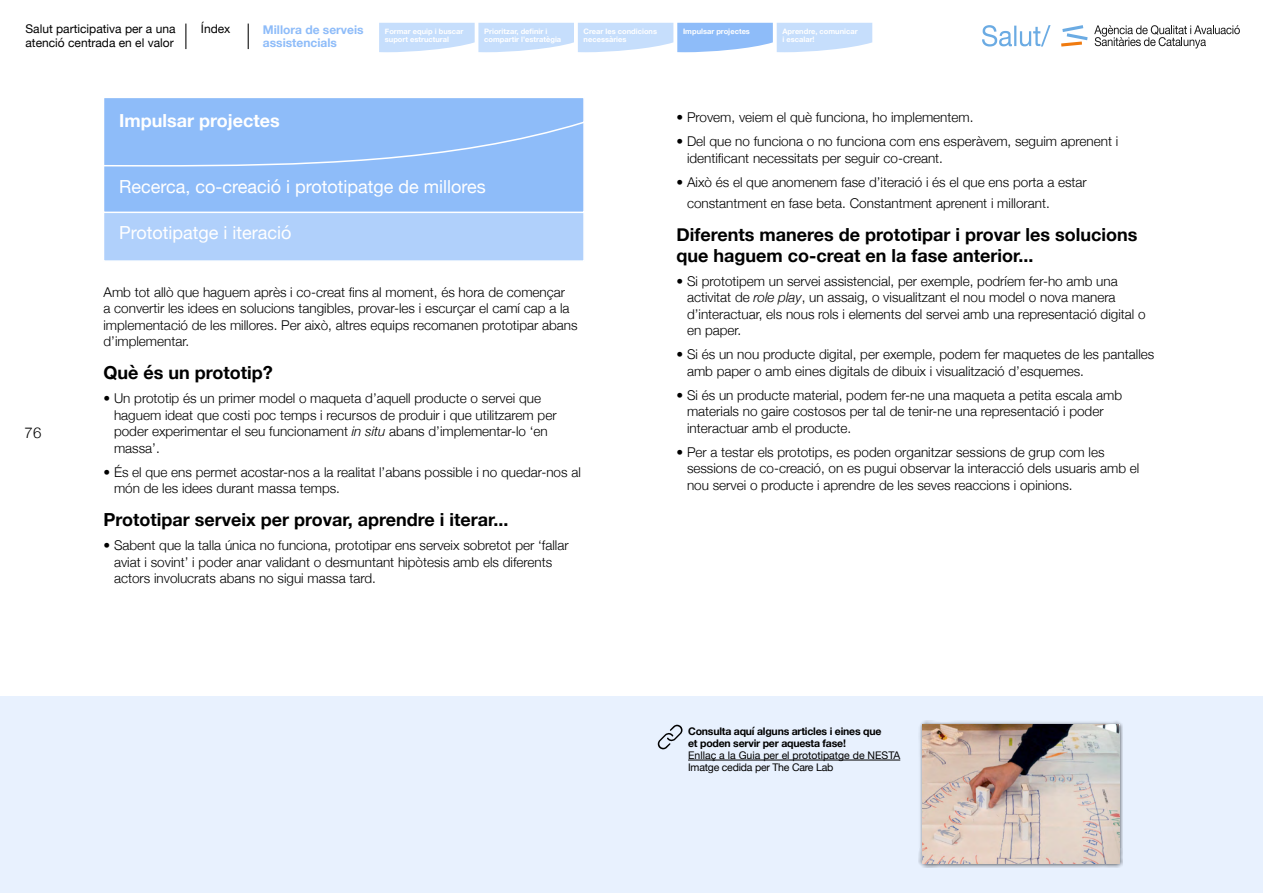
<style>
.page{position:relative;width:1263px;height:893px;background:#fff}
.page>*{position:absolute;margin:0;border:0;box-sizing:border-box;transform-origin:0 0}
.t1{font:700 18px/21px "Helvetica Neue";color:#000}
.t2{font:18px "Helvetica Neue";color:#fff}
.t3{font:700 18px "Helvetica Neue";color:#fff}
.t4{font:300 15px "Helvetica Neue";color:#000}
.t5{font:300 13.5px/16.5px "Helvetica Neue";color:#000}
.t6{font:12px/13.5px "Helvetica Neue";color:#000}
.t7{font:700 12px/13.5px "Helvetica Neue";color:#8ebcf9}
.t8{font:700 10.5px/12px "Helvetica Neue";letter-spacing:-.02em;color:#000}
.t9{font:10.5px/12px "Helvetica Neue";color:#000}
.t10{font:700 7.5px/8.2px "Helvetica Neue";color:#fff}
.s1{font-style:italic}
</style>
<div class="page">
<svg style="left:248px;top:24px;width:1px;height:25px"></svg>
<svg style="left:185px;top:24px;width:1px;height:25px"></svg>
<svg style="left:379px;top:23px;width:493px;height:29px;background:#c3dbfb"></svg>
<div style="left:0;top:696px;width:1263px;height:196px;background:#e8f1fe"></div>
<hr style="left:688px;top:759px;width:212px;height:1px;background:#000">
<svg style="left:657px;top:724px;width:26px;height:25px"></svg>
<div style="left:919px;top:720px;width:204px;height:148px;background:#000;opacity:.7"></div>
<img style="left:923px;top:724px;width:196px;height:139px">
<div style="left:103px;top:97px;width:482px;height:165px;background:#b0d0fb;border:2px solid #fff"></div>
<div style="left:103px;top:97px;width:482px;height:116px;background:#8ebcf9;border:2px solid #fff"></div>
<svg style="left:103px;top:97px;width:482px;height:70px"></svg>
<svg style="left:1061px;top:25px;width:27px;height:22px"></svg>
<svg style="left:1094px;top:25px;width:146px;height:23px"></svg>
<svg style="left:982px;top:25px;width:69px;height:22px"></svg>
<p class="t6" style="left:26px;top:23px;width:152px">Salut participativa per a una atenció centrada en el valor</p>
<p class="t6" style="left:201px;top:23px;width:31px">Índex</p>
<p class="t7" style="left:263px;top:23px;width:102px">Millora de serveis assistencials</p>
<p class="t10" style="left:385px;top:27px;width:80px">Formar equip i buscar suport estructural</p>
<p class="t10" style="left:484px;top:27px;width:79px">Prioritzar, definir i compartir l’estratègia</p>
<p class="t10" style="left:584px;top:27px;width:75px">Crear les condicions necessàries</p>
<p class="t10" style="left:683px;top:27px;width:68px">Impulsar projectes</p>
<p class="t10" style="left:783px;top:27px;width:77px">Aprendre, comunicar i escalar!</p>
<p class="t4" style="left:25px;top:420px;width:18px">76</p>
<h1 class="t3" style="left:119px;top:106px;width:162px">Impulsar projectes</h1>
<h1 class="t2" style="left:119px;top:173px;width:368px">Recerca, co-creació i prototipatge de millores</h1>
<h1 class="t2" style="left:119px;top:220px;width:174px">Prototipatge i iteració</h1>
<p class="t5" style="left:104px;top:283px;width:476px">Amb tot allò que haguem après i co-creat fins al moment, és hora de començar<br>a convertir les idees en solucions tangibles, provar-les i escurçar el camí cap a la implementació de les millores. Per això, altres equips recomanen prototipar abans d’implementar.</p>
<h1 class="t1" style="left:104px;top:363px;width:171px">Què és un prototip?</h1>
<p class="t5" style="left:114px;top:389px;width:444px;text-indent:-11px">• Un prototip és un primer model o maqueta d’aquell producte o servei que haguem ideat que costi poc temps i recursos de produir i que utilitzarem per poder experimentar el seu funcionament <span class="s1">in situ</span> abans d’implementar-lo ‘en massa’.</p>
<p class="t5" style="left:114px;top:463px;width:468px;text-indent:-11px">• És el que ens permet acostar-nos a la realitat l’abans possible i no quedar-nos al món de les idees durant massa temps.</p>
<h1 class="t1" style="left:104px;top:510px;width:407px">Prototipar serveix per provar, aprendre i iterar...</h1>
<p class="t5" style="left:114px;top:536px;width:456px;text-indent:-11px">• Sabent que la talla única no funciona, prototipar ens serveix sobretot per ‘fallar aviat i sovint’ i poder anar validant o desmuntant hipòtesis amb els diferents actors involucrats abans no sigui massa tard.</p>
<p class="t5" style="left:676px;top:108px;width:299px">• Provem, veiem el què funciona, ho implementem.</p>
<p class="t5" style="left:687px;top:132px;width:433px;text-indent:-11px">• Del que no funciona o no funciona com ens esperàvem, seguim aprenent i identificant necessitats per seguir co-creant.</p>
<p class="t5" style="left:687px;top:170px;width:401px;line-height:21px;text-indent:-11px">• Això és el que anomenem fase d’iteració i és el que ens porta a estar constantment en fase beta. Constantment aprenent i millorant.</p>
<h1 class="t1" style="left:676px;top:224px;width:462px">Diferents maneres de prototipar i provar les solucions que haguem co-creat en la fase anterior...</h1>
<p class="t5" style="left:687px;top:272px;width:460px;text-indent:-11px">• Si prototipem un servei assistencial, per exemple, podríem fer-ho amb una activitat de <span class="s1">role play</span>, un assaig, o visualitzant el nou model o nova manera d’interactuar, els nous rols i elements del servei amb una representació digital o en paper.</p>
<p class="t5" style="left:687px;top:345px;width:469px;text-indent:-11px">• Si és un nou producte digital, per exemple, podem fer maquetes de les pantalles amb paper o amb eines digitals de dibuix i visualització d’esquemes.</p>
<p class="t5" style="left:687px;top:386px;width:437px;text-indent:-11px">• Si és un producte material, podem fer-ne una maqueta a petita escala amb materials no gaire costosos per tal de tenir-ne una representació i poder interactuar amb el producte.</p>
<p class="t5" style="left:687px;top:443px;width:454px;text-indent:-11px">• Per a testar els prototips, es poden organitzar sessions de grup com les sessions de co-creació, on es pugui observar la interacció dels usuaris amb el nou servei o producte i aprendre de les seves reaccions i opinions.</p>
<p class="t8" style="left:688px;top:725px;width:195px">Consulta aquí alguns articles i eines que et poden servir per aquesta fase!</p>
<p class="t9" style="left:688px;top:749px;width:214px">Enllaç a la Guia per el prototipatge de NESTA<br>Imatge cedida per The Care Lab</p>
</div>
